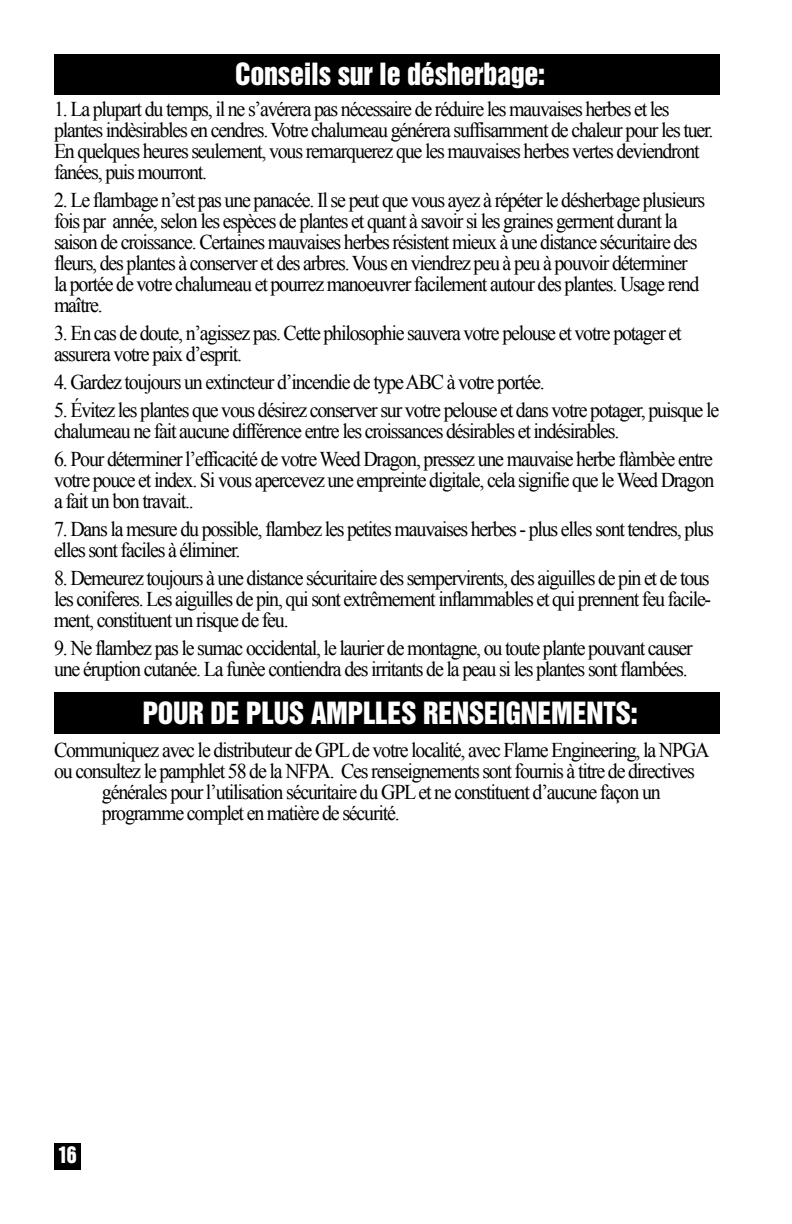
<style>
.page{position:relative;width:792px;height:1224px;background:#fff}
.page>*{position:absolute;margin:0;border:0;box-sizing:border-box;transform-origin:0 0}
.t1{font:28px "Helvetica Inserat";letter-spacing:-.01em;color:#fff}
.t2{font:21px/21px "Times New Roman";letter-spacing:-.06em;color:#000;scale:.95 1}
.t3{font:21px "Helvetica Inserat";color:#fff;scale:.95 1}
</style>
<div class="page">
<div style="left:54px;top:1143px;width:27px;height:27px;background:#000"></div>
<div style="left:54px;top:54px;width:666px;height:40px;background:#000"></div>
<div style="left:54px;top:692px;width:666px;height:42px;background:#000"></div>
<h1 class="t1" style="left:235px;top:57px;width:312px">Conseils sur le désherbage:</h1>
<p class="t2" style="left:54px;top:98px;width:696px">1. La plupart du temps, il ne s’avérera pas nécessaire de réduire les mauvaises herbes et les plantes indèsirables en cendres. Votre chalumeau générera suffisarnment de chaleur pour les tuer.<br>En quelques heures seulement, vous remarquerez que les mauvaises herbes vertes deviendront fanées, puis mourront.</p>
<p class="t2" style="left:54px;top:189px;width:687px">2. Le flambage n’est pas une panacée. Il se peut que vous ayez à répéter le désherbage plusieurs fois par année, selon les espèces de plantes et quant à savoir si les graines germent durant la saison de croissance. Certaines mauvaises herbes résistent mieux à une distance sécuritaire des fleurs, des plantes à conserver et des arbres. Vous en viendrez peu à peu à pouvoir déterminer la portée de votre chalumeau et pourrez manoeuvrer facilement autour des plantes. Usage rend maître.</p>
<p class="t2" style="left:54px;top:322px;width:662px">3. En cas de doute, n’agissez pas. Cette philosophie sauvera votre pelouse et votre potager et assurera votre paix d’esprit.</p>
<p class="t2" style="left:54px;top:371px;width:518px">4. Gardez toujours un extincteur d’incendie de type ABC à votre portée.</p>
<p class="t2" style="left:54px;top:399px;width:702px">5. Évitez les plantes que vous désirez conserver sur votre pelouse et dans votre potager, puisque le chalumeau ne fait aucune différence entre les croissances désirables et indésirables.</p>
<p class="t2" style="left:54px;top:448px;width:697px;text-align:justify">6. Pour déterminer l’efficacité de votre Weed Dragon, pressez une mauvaise herbe flàmbèe entre votre pouce et index. Si vous apercevez une empreinte digitale, cela signifie que le Weed Dragon a fait un bon travait..</p>
<p class="t2" style="left:54px;top:518px;width:696px">7. Dans la mesure du possible, flambez les petites mauvaises herbes - plus elles sont tendres, plus elles sont faciles à éliminer.</p>
<p class="t2" style="left:54px;top:567px;width:693px;text-align:justify">8. Demeurez toujours à une distance sécuritaire des sempervirents, des aiguilles de pin et de tous les coniferes. Les aiguilles de pin, qui sont extrêmement inflammables et qui prennent feu facile&shy;ment, constituent un risque de feu.</p>
<p class="t2" style="left:54px;top:637px;width:674px">9. Ne flambez pas le sumac occidental, le laurier de montagne, ou toute plante pouvant causer une éruption cutanée. La funèe contiendra des irritants de la peau si les plantes sont flambées.</p>
<h1 class="t1" style="left:143px;top:696px;width:497px">POUR DE PLUS AMPLLES RENSEIGNEMENTS:</h1>
<p class="t2" style="left:54px;top:739px;width:692px">Communiquez avec le distributeur de GPL de votre localité, avec Flame Engineering, la NPGA</p>
<p class="t2" style="left:54px;top:760px;width:676px">ou consultez le pamphlet 58 de la NFPA. Ces renseignements sont fournis à titre de directives</p>
<p class="t2" style="left:102px;top:781px;width:590px">générales pour l’utilisation sécuritaire du GPL et ne constituent d’aucune façon un</p>
<p class="t2" style="left:102px;top:802px;width:315px">programme complet en matière de sécurité.</p>
<p class="t3" style="left:58px;top:1143px;width:21px">16</p>
</div>
